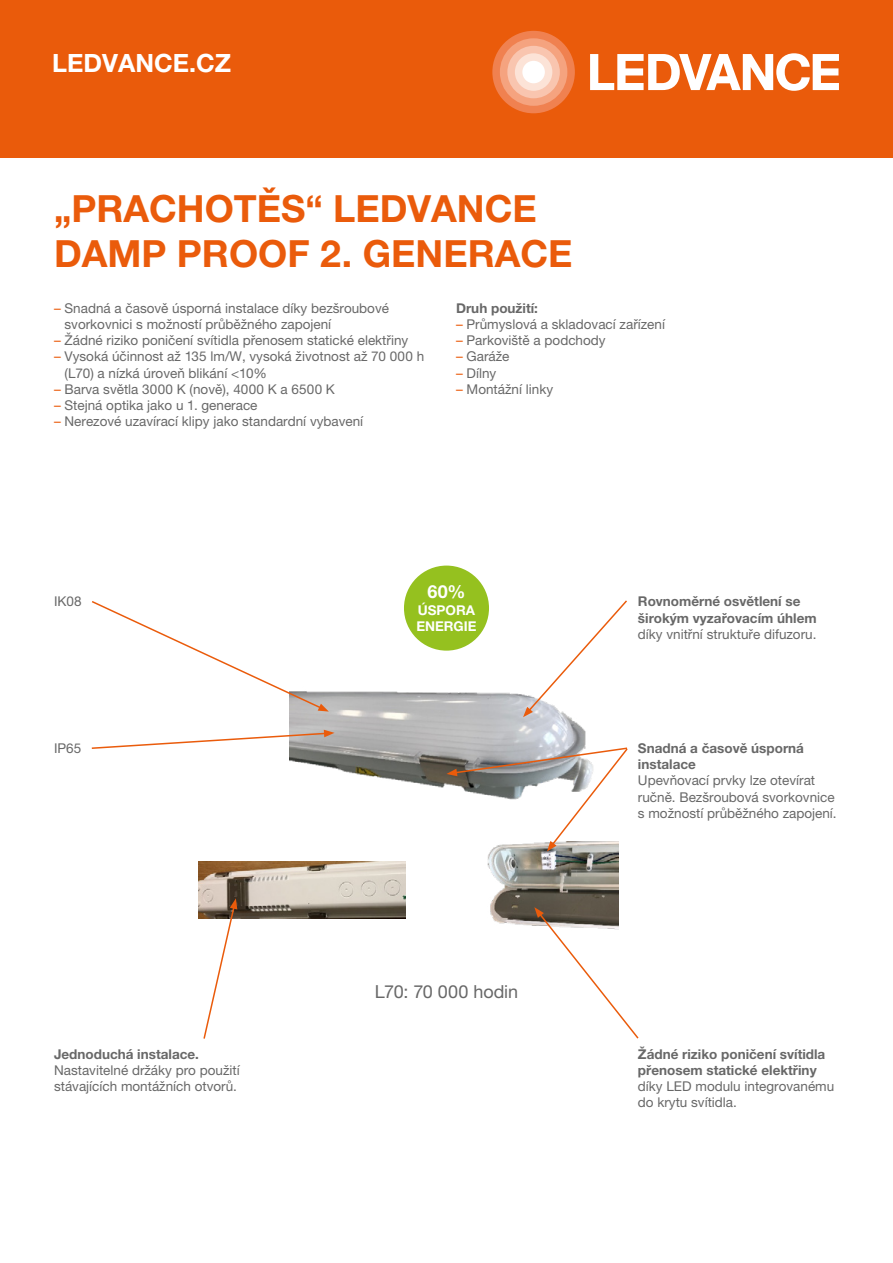
<style>
.page{position:relative;width:893px;height:1263px;background:#fff}
.page>*{position:absolute;margin:0;border:0;box-sizing:border-box;transform-origin:0 0}
.t1{font:700 37.5px/45px "Helvetica Neue LT Pro";color:#ea5b0b}
.t2{font:700 25.2px "Helvetica Neue LT Pro";color:#fff}
.t3{font:18px "Helvetica Neue LT Pro";letter-spacing:-.005em;color:#686868}
.t4{font:700 18px "Helvetica Neue LT Pro";color:#fff}
.t5{font:13.5px/16.2px "Helvetica Neue LT Pro";color:#686868}
.t6{font:700 13.5px/16.2px "Helvetica Neue LT Pro";color:#686868}
.t7{font:700 13.5px/16.2px "Helvetica Neue LT Pro";color:#fff}
.s1{color:#ea5b0b}
</style>
<div class="page">
<div style="left:0;top:0;width:893px;height:158px;background:#ea5b0b"></div>
<svg style="left:590px;top:53px;width:249px;height:38px"></svg>
<div style="left:492px;top:31px;width:83px;height:82px;background:#f08150;border-radius:50%"></div>
<div style="left:500px;top:38px;width:67px;height:68px;background:#f5a37f;border-radius:50%"></div>
<div style="left:507px;top:46px;width:53px;height:52px;background:#f9c5af;border-radius:50%"></div>
<div style="left:515px;top:53px;width:37px;height:38px;background:#fce3d7;border-radius:50%"></div>
<div style="left:522px;top:61px;width:23px;height:22px;background:#fff;border-radius:50%"></div>
<img style="left:289px;top:691px;width:297px;height:97px">
<img style="left:198px;top:862px;width:207px;height:57px">
<img style="left:488px;top:851px;width:130px;height:75px">
<div style="left:404px;top:566px;width:85px;height:85px;background:#95c11f;border-radius:50%"></div>
<svg style="left:202px;top:898px;width:35px;height:141px"></svg>
<svg style="left:523px;top:600px;width:104px;height:117px"></svg>
<svg style="left:534px;top:907px;width:105px;height:132px"></svg>
<svg style="left:92px;top:601px;width:237px;height:110px"></svg>
<svg style="left:91px;top:730px;width:243px;height:20px"></svg>
<svg style="left:446px;top:746px;width:182px;height:105px"></svg>
<h2 class="t2" style="left:52px;top:48px;width:180px">LEDVANCE.CZ</h2>
<h1 class="t1" style="left:54px;top:185px;width:520px">„PRACHOTĚS“ LEDVANCE<br>DAMP PROOF 2. GENERACE</h1>
<p class="t5" style="left:65px;top:300px;width:326px;text-indent:-11px"><span class="s1">–</span> Snadná a časově úsporná instalace díky bezšroubové svorkovnici s možností průběžného zapojení</p>
<p class="t5" style="left:54px;top:332px;width:356px"><span class="s1">–</span> Žádné riziko poničení svítidla přenosem statické elektřiny</p>
<p class="t5" style="left:65px;top:348px;width:361px;text-indent:-11px"><span class="s1">–</span> Vysoká účinnost až 135 lm/W, vysoká životnost až 70 000 h (L70) a nízká úroveň blikání &lt;10%</p>
<p class="t5" style="left:54px;top:381px;width:282px"><span class="s1">–</span> Barva světla 3000 K (nově), 4000 K a 6500 K</p>
<p class="t5" style="left:54px;top:397px;width:205px"><span class="s1">–</span> Stejná optika jako u 1. generace</p>
<p class="t5" style="left:54px;top:413px;width:311px"><span class="s1">–</span> Nerezové uzavírací klipy jako standardní vybavení</p>
<p class="t6" style="left:456px;top:300px;width:83px">Druh použití:</p>
<p class="t5" style="left:456px;top:316px;width:210px"><span class="s1">–</span> Průmyslová a skladovací zařízení</p>
<p class="t5" style="left:456px;top:332px;width:151px"><span class="s1">–</span> Parkoviště a podchody</p>
<p class="t5" style="left:456px;top:348px;width:55px"><span class="s1">–</span> Garáže</p>
<p class="t5" style="left:456px;top:364px;width:42px"><span class="s1">–</span> Dílny</p>
<p class="t5" style="left:456px;top:381px;width:99px"><span class="s1">–</span> Montážní linky</p>
<p class="t5" style="left:54px;top:593px;width:29px">IK08</p>
<h3 class="t4" style="left:427px;top:581px;width:40px">60%</h3>
<p class="t7" style="left:416px;top:601px;width:62px">ÚSPORA<br>ENERGIE</p>
<p class="t6" style="left:638px;top:593px;width:180px">Rovnoměrné osvětlení se širokým vyzařovacím úhlem</p>
<p class="t5" style="left:638px;top:626px;width:180px">díky vnitřní struktuře difuzoru.</p>
<p class="t5" style="left:54px;top:740px;width:29px">IP65</p>
<p class="t6" style="left:638px;top:740px;width:168px">Snadná a časově úsporná instalace</p>
<p class="t5" style="left:638px;top:772px;width:200px">Upevňovací prvky lze otevírat ručně. Bezšroubová svorkovnice s možností průběžného zapojení.</p>
<h3 class="t3" style="left:375px;top:981px;width:145px">L70: 70 000 hodin</h3>
<p class="t6" style="left:54px;top:1046px;width:146px">Jednoduchá instalace.</p>
<p class="t5" style="left:54px;top:1062px;width:187px">Nastavitelné držáky pro použití stávajících montážních otvorů.</p>
<p class="t6" style="left:638px;top:1046px;width:189px">Žádné riziko poničení svítidla přenosem statické elektřiny</p>
<p class="t5" style="left:638px;top:1078px;width:198px">díky LED modulu integrovanému do krytu svítidla.</p>
</div>
